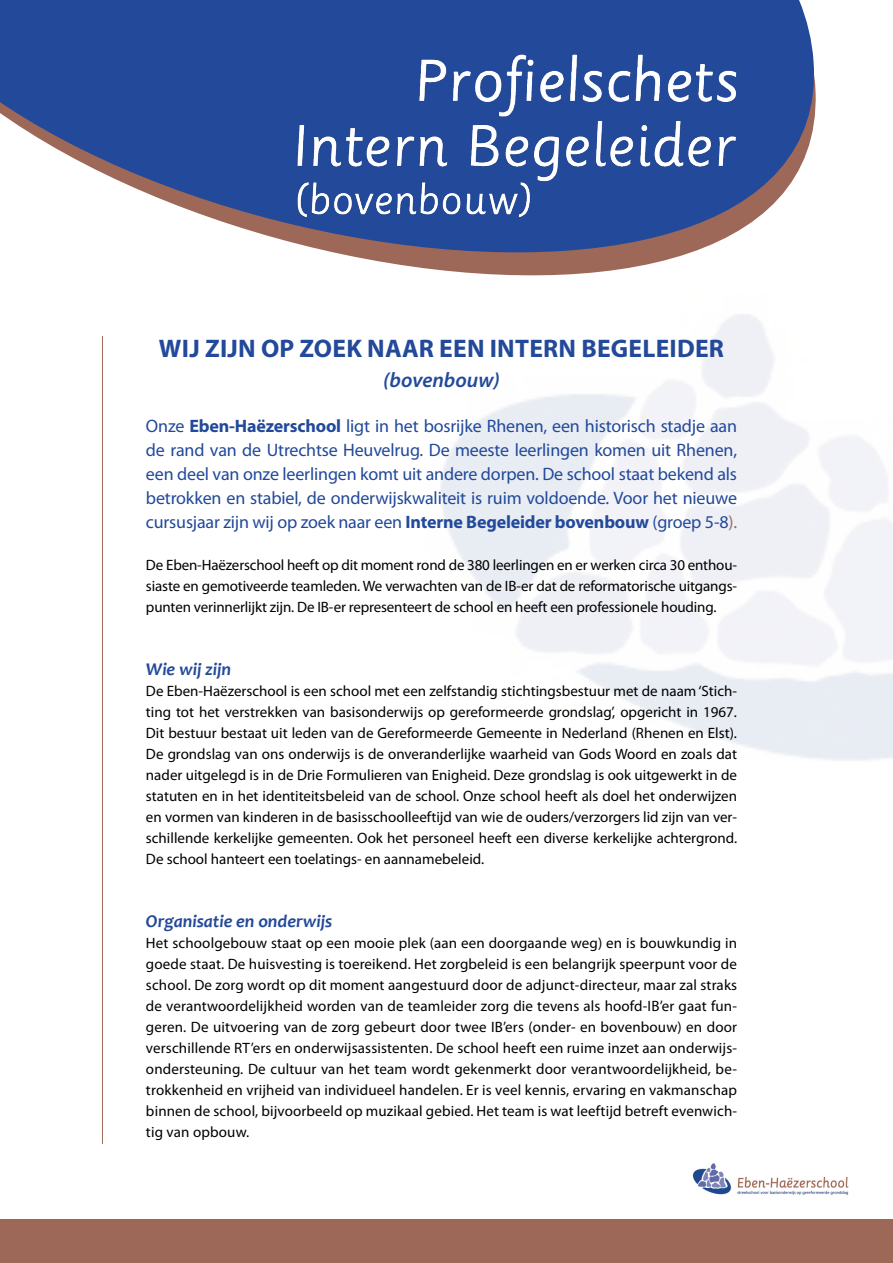
<style>
.page{position:relative;width:893px;height:1263px;background:#fff}
.page>*{position:absolute;margin:0;border:0;box-sizing:border-box;transform-origin:0 0}
.t1{font:700 25.5px "Myriad Pro";letter-spacing:.01em;color:#22499a}
.t2{font:italic 600 21px "Myriad Pro";color:#22499a}
.t3{font:18px/24px "Myriad Pro";letter-spacing:-.01em;color:#22499a;text-align:justify}
.t4{font:italic 700 18px "Candara";color:#22499a}
.t5{font:15px/21px "Myriad Pro";color:#000;text-align:justify}
.s1{font-weight:700}
.s2{color:#9d6858}
</style>
<div class="page">
<svg style="left:0;top:0;width:816px;height:414px"></svg>
<hr style="left:102px;top:336px;width:1px;height:808px;background:#9d6858">
<div style="left:0;top:1219px;width:893px;height:44px;background:#9d6858"></div>
<img style="left:320px;top:49px;width:443px;height:65px">
<img style="left:275px;top:114px;width:541px;height:163px">
<img style="left:693px;top:1163px;width:156px;height:32px">
<h1 class="t1" style="left:159px;top:332px;width:567px">WIJ ZIJN OP ZOEK NAAR EEN INTERN BEGELEIDER</h1>
<h2 class="t2" style="left:383px;top:367px;width:118px">(bovenbouw)</h2>
<p class="t3" style="left:146px;top:414px;width:593px">Onze <span class="s1">Eben-Haëzerschool</span> ligt in het bosrijke Rhenen, een historisch stadje aan de rand van de Utrechtse Heuvelrug. De meeste leerlingen komen uit Rhenen, een deel van onze leerlingen komt uit andere dorpen. De school staat bekend als betrokken en stabiel, de onderwijskwaliteit is ruim voldoende. Voor het nieuwe cursusjaar zijn wij op zoek naar een <span class="s1">Interne Begeleider bovenbouw</span> (groep 5-8<span class="s2">).</span></p>
<p class="t5" style="left:146px;top:554px;width:593px">De Eben-Haëzerschool heeft op dit moment rond de 380 leerlingen en er werken circa 30 enthou&shy;siaste en gemotiveerde teamleden. We verwachten van de IB-er dat de reformatorische uitgangs&shy;punten verinnerlijkt zijn. De IB-er representeert de school en heeft een professionele houding.</p>
<p class="t4" style="left:146px;top:658px;width:86px">Wie wij zijn</p>
<p class="t5" style="left:146px;top:680px;width:593px">De Eben-Haëzerschool is een school met een zelfstandig stichtingsbestuur met de naam ‘Stich&shy;ting tot het verstrekken van basisonderwijs op gereformeerde grondslag’, opgericht in 1967.<br>Dit bestuur bestaat uit leden van de Gereformeerde Gemeente in Nederland (Rhenen en Elst).<br>De grondslag van ons onderwijs is de onveranderlijke waarheid van Gods Woord en zoals dat nader uitgelegd is in de Drie Formulieren van Enigheid. Deze grondslag is ook uitgewerkt in de statuten en in het identiteitsbeleid van de school. Onze school heeft als doel het onderwijzen en vormen van kinderen in de basisschoolleeftijd van wie de ouders/verzorgers lid zijn van ver&shy;schillende kerkelijke gemeenten. Ook het personeel heeft een diverse kerkelijke achtergrond.<br>De school hanteert een toelatings- en aannamebeleid.</p>
<p class="t4" style="left:146px;top:910px;width:188px">Organisatie en onderwijs</p>
<p class="t5" style="left:146px;top:932px;width:593px">Het schoolgebouw staat op een mooie plek (aan een doorgaande weg) en is bouwkundig in goede staat. De huisvesting is toereikend. Het zorgbeleid is een belangrijk speerpunt voor de school. De zorg wordt op dit moment aangestuurd door de adjunct-directeur, maar zal straks de verantwoordelijkheid worden van de teamleider zorg die tevens als hoofd-IB’er gaat fun&shy;geren. De uitvoering van de zorg gebeurt door twee IB’ers (onder- en bovenbouw) en door verschillende RT’ers en onderwijsassistenten. De school heeft een ruime inzet aan onderwijs&shy;ondersteuning. De cultuur van het team wordt gekenmerkt door verantwoordelijkheid, be&shy;trokkenheid en vrijheid van individueel handelen. Er is veel kennis, ervaring en vakmanschap binnen de school, bijvoorbeeld op muzikaal gebied. Het team is wat leeftijd betreft evenwich&shy;tig van opbouw.</p>
</div>
